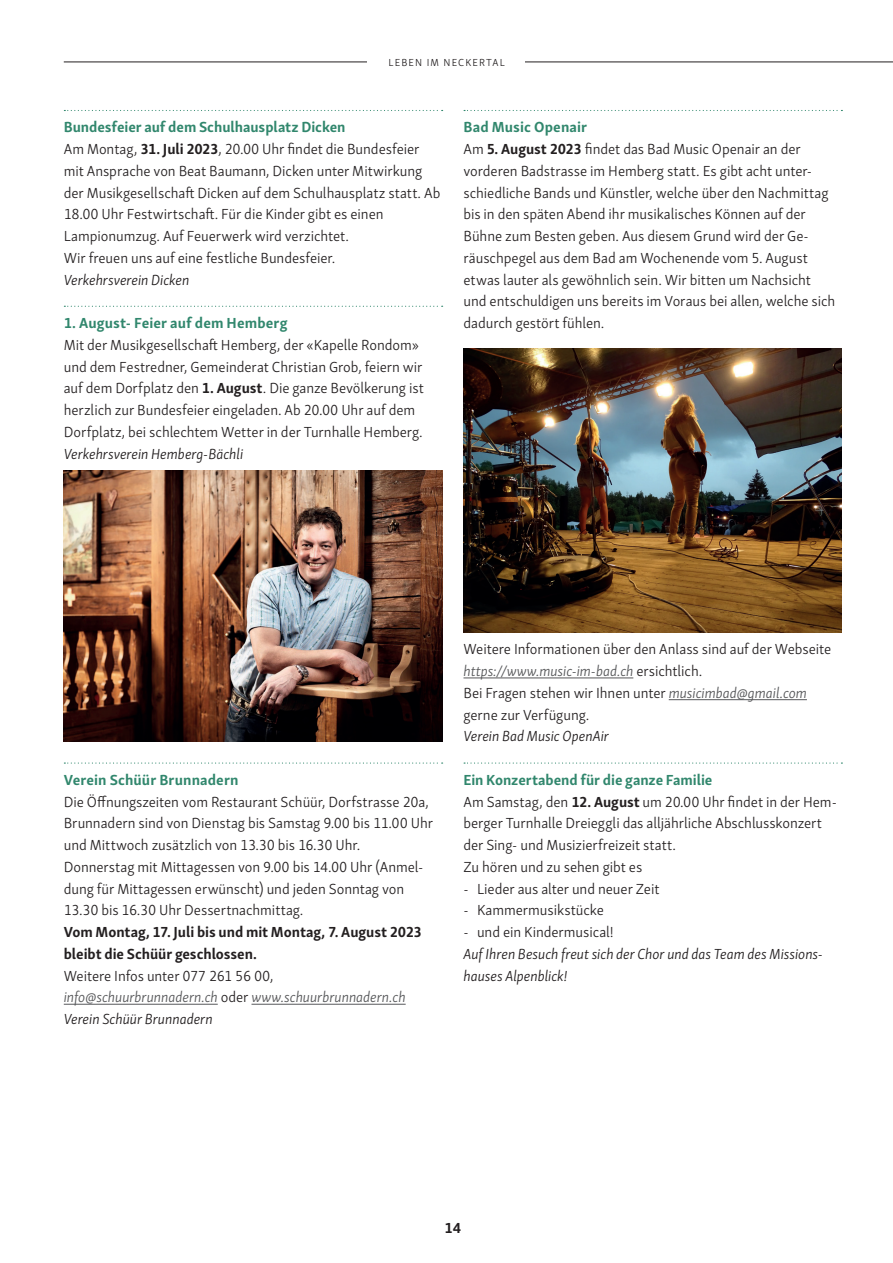
<style>
.page{position:relative;width:893px;height:1263px;background:#fff}
.page>*{position:absolute;margin:0;border:0;box-sizing:border-box;transform-origin:0 0}
.t1{font:300 15px/21.8px "Skolar Sans Latn";letter-spacing:-.005em;color:#231f20}
.t2{font:italic 300 15px/21.8px "Skolar Sans Latn";letter-spacing:-.005em;color:#231f20}
.t3{font:italic 300 15px/21.8px "Skolar Sans Latn";color:#57585a}
.t4{font:700 15px/21.8px "Skolar Sans Latn";letter-spacing:-.005em;color:#231f20}
.t5{font:700 15px "Skolar Sans Latn";letter-spacing:.005em;color:#31876d}
.t6{font:300 10.5px "Skolar Sans Latn";letter-spacing:.11em;color:#231f20}
.s1{font-weight:700;color:#31876d}
.s2{font-weight:700}
.s3{font-style:normal;color:#231f20}
.s4{color:#231f20}
.s5{font-style:italic;color:#57585a}
</style>
<div class="page">
<hr style="left:64px;top:62px;width:829px;height:1px;background:#231f20">
<div style="left:368px;top:58px;width:157px;height:9px;background:#fff"></div>
<svg style="left:64px;top:110px;width:379px;height:1px"></svg>
<svg style="left:64px;top:306px;width:379px;height:1px"></svg>
<svg style="left:64px;top:762px;width:379px;height:2px"></svg>
<hr style="left:64px;top:1004px;width:154px;height:1px;background:#57585a">
<hr style="left:251px;top:1004px;width:155px;height:1px;background:#57585a">
<svg style="left:464px;top:110px;width:378px;height:1px"></svg>
<hr style="left:463px;top:678px;width:170px;height:1px;background:#57585a">
<hr style="left:669px;top:699px;width:138px;height:1px;background:#57585a">
<svg style="left:464px;top:762px;width:378px;height:2px"></svg>
<img style="left:64px;top:471px;width:378px;height:271px">
<img style="left:463px;top:348px;width:379px;height:284px">
<p class="t6" style="left:388px;top:55px;width:118px">LEBEN IM NECKERTAL</p>
<p class="t1" style="left:64px;top:115px;width:378px"><span class="s1">Bundesfeier auf dem Schulhausplatz Dicken<br></span>Am Montag, <span class="s2">31. Juli 2023</span>, 20.00 Uhr findet die Bundesfeier mit Ansprache von Beat Baumann, Dicken unter Mitwirkung der Musikgesellschaft Dicken auf dem Schulhausplatz statt. Ab 18.00 Uhr Festwirtschaft. Für die Kinder gibt es einen Lampionumzug. Auf Feuerwerk wird verzichtet.<br>Wir freuen uns auf eine festliche Bundesfeier.</p>
<p class="t2" style="left:64px;top:268px;width:127px">Verkehrsverein Dicken</p>
<p class="t5" style="left:64px;top:311px;width:225px">1. August- Feier auf dem Hemberg</p>
<p class="t1" style="left:64px;top:333px;width:362px">Mit der Musikgesellschaft Hemberg, der «Kapelle Rondom» und dem Festredner, Gemeinderat Christian Grob, feiern wir auf dem Dorfplatz den <span class="s2">1. August</span>. Die ganze Bevölkerung ist herzlich zur Bundesfeier eingeladen. Ab 20.00 Uhr auf dem Dorfplatz, bei schlechtem Wetter in der Turnhalle Hemberg.</p>
<p class="t2" style="left:64px;top:442px;width:181px">Verkehrsverein Hemberg-Bächli</p>
<p class="t1" style="left:463px;top:115px;width:373px"><span class="s1">Bad Music Openair<br></span>Am <span class="s2">5. August 2023</span> findet das Bad Music Openair an der vorderen Badstrasse im Hemberg statt. Es gibt acht unter&shy;schiedliche Bands und Künstler, welche über den Nachmittag bis in den späten Abend ihr musikalisches Können auf der Bühne zum Besten geben. Aus diesem Grund wird der Ge&shy;räuschpegel aus dem Bad am Wochenende vom 5. August etwas lauter als gewöhnlich sein. Wir bitten um Nachsicht und entschuldigen uns bereits im Voraus bei allen, welche sich dadurch gestört fühlen.</p>
<p class="t5" style="left:64px;top:767px;width:176px">Verein Schüür Brunnadern</p>
<p class="t1" style="left:64px;top:790px;width:371px">Die Öffnungszeiten vom Restaurant Schüür, Dorfstrasse 20a, Brunnadern sind von Dienstag bis Samstag 9.00 bis 11.00 Uhr und Mittwoch zusätzlich von 13.30 bis 16.30 Uhr.<br>Donnerstag mit Mittagessen von 9.00 bis 14.00 Uhr (Anmel&shy;dung für Mittagessen erwünscht) und jeden Sonntag von 13.30 bis 16.30 Uhr Dessertnachmittag.</p>
<p class="t4" style="left:64px;top:920px;width:360px">Vom Montag, 17. Juli bis und mit Montag, 7. August 2023 bleibt die Schüür geschlossen.</p>
<p class="t3" style="left:64px;top:964px;width:343px"><span class="s3">Weitere Infos unter 077 261 56 00, </span>info@schuurbrunnadern.ch <span class="s3">oder</span> www.schuurbrunnadern.ch<br><span class="s4">Verein Schüür Brunnadern</span></p>
<p class="t1" style="left:463px;top:637px;width:369px">Weitere Informationen über den Anlass sind auf der Webseite <span class="s5">https://www.music-im-bad.ch</span> ersichtlich.<br>Bei Fragen stehen wir Ihnen unter <span class="s5">musicimbad@gmail.com </span>gerne zur Verfügung.</p>
<p class="t2" style="left:463px;top:724px;width:147px">Verein Bad Music OpenAir</p>
<p class="t1" style="left:463px;top:768px;width:375px"><span class="s1">Ein Konzertabend für die ganze Familie<br></span>Am Samstag, den <span class="s2">12. August</span> um 20.00 Uhr findet in der Hem&shy;berger Turnhalle Dreieggli das alljährliche Abschlusskonzert der Sing- und Musizierfreizeit statt.<br>Zu hören und zu sehen gibt es</p>
<p class="t1" style="left:463px;top:877px;width:197px">- Lieder aus alter und neuer Zeit</p>
<p class="t1" style="left:463px;top:898px;width:142px">- Kammermusikstücke</p>
<p class="t1" style="left:463px;top:920px;width:152px">- und ein Kindermusical!</p>
<p class="t2" style="left:463px;top:942px;width:361px">Auf Ihren Besuch freut sich der Chor und das Team des Missions&shy;hauses Alpenblick!</p>
<p class="t4" style="left:445px;top:1215px;width:18px">14</p>
</div>
